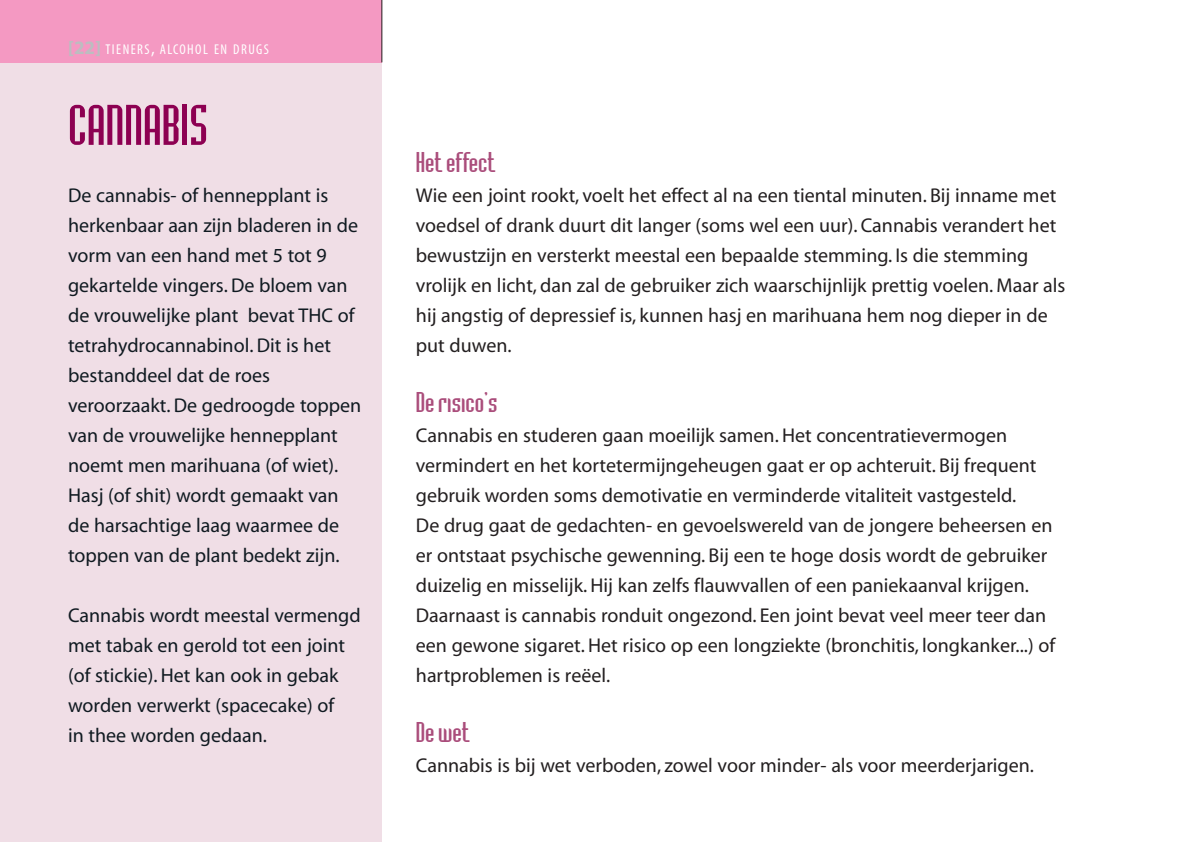
<style>
.page{position:relative;width:1191px;height:842px;background:#fff}
.page>*{position:absolute;margin:0;border:0;box-sizing:border-box;transform-origin:0 0}
.titel1{font:60px "Badloc ICG";color:#8d0052}
.titel2{font:30px "Badloc ICG";color:#aa4d7b}
.body{font:20px/30px "Myriad";color:#231f20}
.body-2{font:20px/30px "Myriad";color:#101a21}
.Normaal{font:condensed 14.2px "Myriad";letter-spacing:.1em;color:#fff}
.s1{font-weight:700;font-stretch:normal;font-size:19px;color:#bcbdc0}
.s2{font-size:19px}
</style>
<div class="page">
<div style="left:0;top:32px;width:382px;height:810px;background:#f0dee6"></div>
<div style="left:0;top:0;width:382px;height:62px;background:#f499c2"></div>
<hr style="left:381px;top:0;width:1px;height:62px;background:#231f20">
<p class="Normaal" style="left:68px;top:42px;width:202px"><span class="s1">[22]</span> TIENERS<span class="s2">,</span> ALCOHOL EN DRUGS</p>
<p class="titel1" style="left:68px;top:92px;width:141px">CANNABIS</p>
<p class="body-2" style="left:68px;top:181px;width:295px">De cannabis- of hennepplant is herkenbaar aan zijn bladeren in de vorm van een hand met 5 tot 9 gekartelde vingers. De bloem van de vrouwelijke plant bevat THC of tetrahydrocannabinol. Dit is het bestanddeel dat de roes veroorzaakt. De gedroogde toppen van de vrouwelijke hennepplant noemt men marihuana (of wiet).<br>Hasj (of shit) wordt gemaakt van de harsachtige laag waarmee de toppen van de plant bedekt zijn.</p>
<p class="body-2" style="left:68px;top:601px;width:294px">Cannabis wordt meestal vermengd met tabak en gerold tot een joint (of stickie). Het kan ook in gebak worden verwerkt (spacecake) of<br>in thee worden gedaan.</p>
<p class="titel2" style="left:416px;top:146px;width:81px">Het effect</p>
<p class="body" style="left:416px;top:181px;width:651px">Wie een joint rookt, voelt het effect al na een tiental minuten. Bij inname met voedsel of drank duurt dit langer (soms wel een uur). Cannabis verandert het bewustzijn en versterkt meestal een bepaalde stemming. Is die stemming vrolijk en licht, dan zal de gebruiker zich waarschijnlijk prettig voelen. Maar als hij angstig of depressief is, kunnen hasj en marihuana hem nog dieper in de put duwen.</p>
<p class="titel2" style="left:416px;top:386px;width:83px">De risico’s</p>
<p class="body" style="left:416px;top:421px;width:638px">Cannabis en studeren gaan moeilijk samen. Het concentratievermogen vermindert en het kortetermijngeheugen gaat er op achteruit. Bij frequent gebruik worden soms demotivatie en verminderde vitaliteit vastgesteld.<br>De drug gaat de gedachten- en gevoelswereld van de jongere beheersen en er ontstaat psychische gewenning. Bij een te hoge dosis wordt de gebruiker duizelig en misselijk. Hij kan zelfs flauwvallen of een paniekaanval krijgen.</p>
<p class="body" style="left:416px;top:601px;width:641px">Daarnaast is cannabis ronduit ongezond. Een joint bevat veel meer teer dan een gewone sigaret. Het risico op een longziekte (bronchitis, longkanker...) of hartproblemen is reëel.</p>
<p class="titel2" style="left:416px;top:716px;width:55px">De wet</p>
<p class="body" style="left:416px;top:751px;width:619px">Cannabis is bij wet verboden, zowel voor minder- als voor meerderjarigen.</p>
</div>
